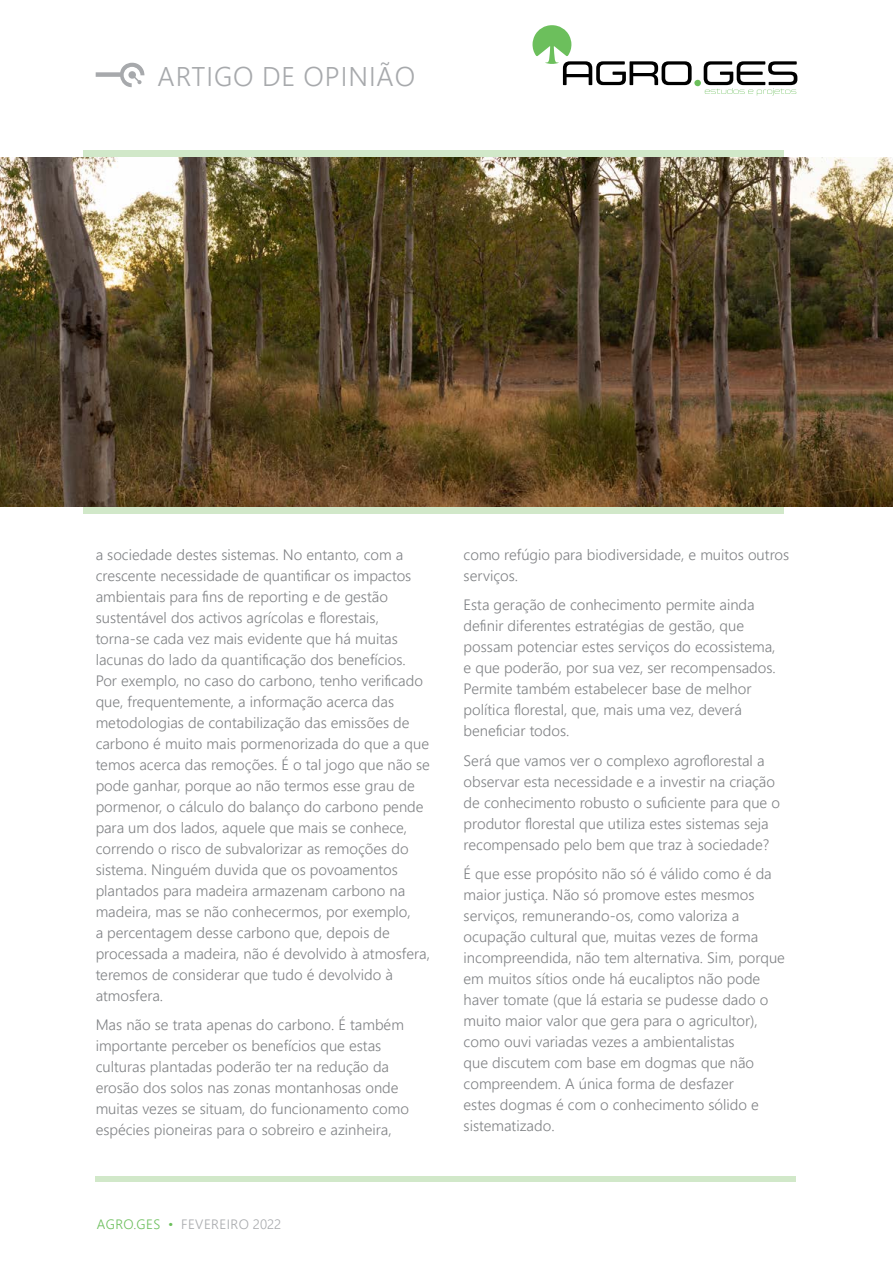
<style>
.page{position:relative;width:893px;height:1263px;background:#fff}
.page>*{position:absolute;margin:0;border:0;box-sizing:border-box;transform-origin:0 0}
.t1{font:300 27px "Segoe UI";letter-spacing:.035em;color:#a7a9ac}
.t2{font:300 15px/21px "Segoe UI";color:#808285}
.t3{font:300 13.5px "Segoe UI";letter-spacing:.035em;color:#a7a9ac}
.s1{color:#6cbf5c}
</style>
<div class="page">
<svg style="left:532px;top:25px;width:160px;height:60px"></svg>
<svg style="left:704px;top:61px;width:93px;height:35px"></svg>
<div style="left:694px;top:80px;width:7px;height:6px;background:#6cbf5c;border-radius:50%"></div>
<svg style="left:96px;top:63px;width:48px;height:24px"></svg>
<svg style="left:84px;top:151px;width:700px;height:363px;background:#c5d6b7"></svg>
<img style="left:0;top:158px;width:893px;height:348px">
<div style="left:96px;top:1176px;width:700px;height:5px;background:#d1e8c9"></div>
<h1 class="t1" style="left:158px;top:51px;width:259px">ARTIGO DE OPINIÃO</h1>
<p class="t2" style="left:96px;top:542px;width:336px">a sociedade destes sistemas. No entanto, com a crescente necessidade de quantificar os impactos ambientais para fins de reporting e de gestão sustentável dos activos agrícolas e florestais, torna-se cada vez mais evidente que há muitas lacunas do lado da quantificação dos benefícios.<br>Por exemplo, no caso do carbono, tenho verificado que, frequentemente, a informação acerca das metodologias de contabilização das emissões de carbono é muito mais pormenorizada do que a que temos acerca das remoções. É o tal jogo que não se pode ganhar, porque ao não termos esse grau de pormenor, o cálculo do balanço do carbono pende para um dos lados, aquele que mais se conhece, correndo o risco de subvalorizar as remoções do sistema. Ninguém duvida que os povoamentos plantados para madeira armazenam carbono na madeira, mas se não conhecermos, por exemplo,<br>a percentagem desse carbono que, depois de processada a madeira, não é devolvido à atmosfera, teremos de considerar que tudo é devolvido à atmosfera.</p>
<p class="t2" style="left:96px;top:1013px;width:315px">Mas não se trata apenas do carbono. É também importante perceber os benefícios que estas culturas plantadas poderão ter na redução da erosão dos solos nas zonas montanhosas onde muitas vezes se situam, do funcionamento como espécies pioneiras para o sobreiro e azinheira,</p>
<p class="t3" style="left:97px;top:1211px;width:186px"><span class="s1">AGRO.GES •</span> FEVEREIRO 2022</p>
<p class="t2" style="left:464px;top:542px;width:327px">como refúgio para biodiversidade, e muitos outros serviços.</p>
<p class="t2" style="left:464px;top:593px;width:314px">Esta geração de conhecimento permite ainda definir diferentes estratégias de gestão, que possam potenciar estes serviços do ecossistema, e que poderão, por sua vez, ser recompensados.<br>Permite também estabelecer base de melhor política florestal, que, mais uma vez, deverá beneficiar todos.</p>
<p class="t2" style="left:464px;top:748px;width:318px">Será que vamos ver o complexo agroflorestal a observar esta necessidade e a investir na criação de conhecimento robusto o suficiente para que o produtor florestal que utiliza estes sistemas seja recompensado pelo bem que traz à sociedade?</p>
<p class="t2" style="left:464px;top:862px;width:323px">É que esse propósito não só é válido como é da maior justiça. Não só promove estes mesmos serviços, remunerando-os, como valoriza a ocupação cultural que, muitas vezes de forma incompreendida, não tem alternativa. Sim, porque em muitos sítios onde há eucaliptos não pode haver tomate (que lá estaria se pudesse dado o muito maior valor que gera para o agricultor), como ouvi variadas vezes a ambientalistas<br>que discutem com base em dogmas que não compreendem. A única forma de desfazer<br>estes dogmas é com o conhecimento sólido e sistematizado.</p>
</div>
